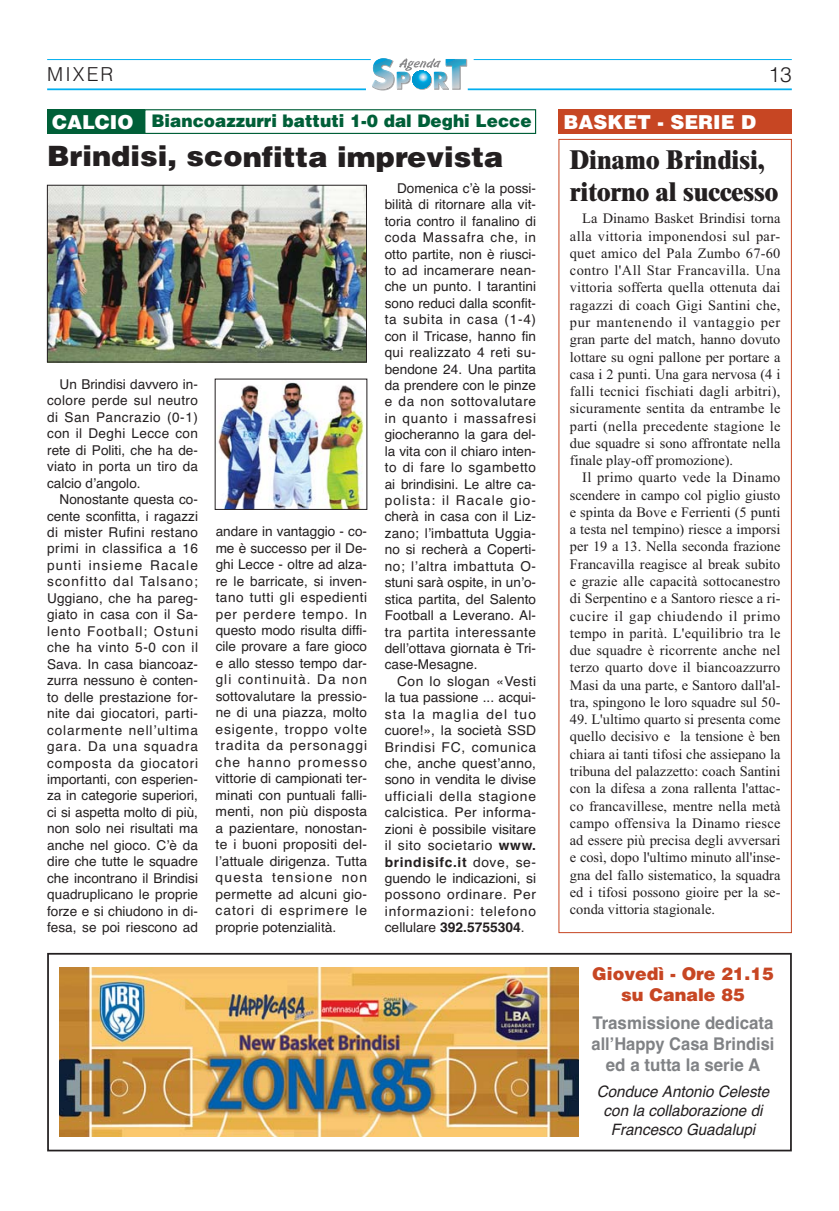
<style>
.page{position:relative;width:839px;height:1211px;background:#fff}
.page>*{position:absolute;margin:0;border:0;box-sizing:border-box;transform-origin:0 0}
.t1{font:900 28px "Helvetica";color:#231f20}
.t2{font:800 26.25px/31.5px "Times";color:#231f20;scale:.95 1}
.t3{font:300 21px "Helvetica";color:#231f20}
.t4{font:900 19.25px "Helvetica";color:#fff}
.t5{font:300 19.25px "Helvetica";letter-spacing:.11em;color:#231f20}
.t6{font:700 17.5px/21px "Helvetica";color:#808285;text-align:center}
.t7{font:900 17.5px/21px "Helvetica";color:#c74623;text-align:center}
.t8{font:900 17.32px "Helvetica";color:#005f38}
.t9{font:italic 15.75px/18.9px "Helvetica";color:#231f20;text-align:center}
.t10{font:14.35px/17.3px "Times New Roman";color:#231f20;text-align:justify}
.t11{font:13.65px/16.4px "Helvetica";color:#231f20;text-align:justify}
.s1{font-weight:700}
</style>
<div class="page">
<hr style="left:467px;top:88px;width:324px;height:2px;background:#00aeef">
<hr style="left:47px;top:88px;width:319px;height:2px;background:#00aeef">
<hr style="left:473px;top:59px;width:318px;height:1px;background:#00aeef">
<hr style="left:47px;top:59px;width:323px;height:1px;background:#00aeef">
<svg style="left:372px;top:58px;width:95px;height:32px"></svg>
<img style="left:49px;top:187px;width:315px;height:173px">
<div style="left:47px;top:185px;width:319px;height:177px;border:1px solid #231f20"></div>
<img style="left:218px;top:382px;width:146px;height:125px">
<div style="left:144px;top:109px;width:392px;height:25px;border:1px solid #005f38"></div>
<div style="left:47px;top:109px;width:98px;height:25px;background:#005f38"></div>
<div style="left:558px;top:109px;width:233px;height:25px;background:#c74623"></div>
<div style="left:47px;top:952px;width:744px;height:199px;border:2px solid #231f20"></div>
<img style="left:60px;top:967px;width:518px;height:169px">
<h3 class="t5" style="left:47px;top:67px;width:68px">MIXER</h3>
<h3 class="t3" style="left:768px;top:66px;width:25px">13</h3>
<p class="t8" style="left:151px;top:115px;width:382px">Biancoazzurri battuti 1-0 dal Deghi Lecce</p>
<h1 class="t1" style="left:47px;top:146px;width:457px">Brindisi, sconfitta imprevista</h1>
<h3 class="t4" style="left:52px;top:115px;width:83px">CALCIO</h3>
<h3 class="t4" style="left:563px;top:115px;width:194px">BASKET - SERIE D</h3>
<h2 class="t2" style="left:569px;top:146px;width:221px">Dinamo Brindisi, ritorno al successo</h2>
<p class="t10" style="left:569px;top:211px;width:212px;text-indent:12px">La Dinamo Basket Brindisi torna alla vittoria imponendosi sul par&shy;quet amico del Pala Zumbo 67-60 contro l'All Star Francavilla. Una vittoria sofferta quella ottenuta dai ragazzi di coach Gigi Santini che, pur mantenendo il vantaggio per gran parte del match, hanno dovuto lottare su ogni pallone per portare a casa i 2 punti. Una gara nervosa (4 i falli tecnici fischiati dagli arbitri), sicuramente sentita da entrambe le parti (nella precedente stagione le due squadre si sono affrontate nella finale play-off promozione).</p>
<p class="t10" style="left:569px;top:470px;width:212px;text-indent:12px">Il primo quarto vede la Dinamo scendere in campo col piglio giusto e spinta da Bove e Ferrienti (5 punti a testa nel tempino) riesce a imporsi per 19 a 13. Nella seconda frazione Francavilla reagisce al break subito e grazie alle capacità sottocanestro di Serpentino e a Santoro riesce a ri&shy;cucire il gap chiudendo il primo tempo in parità. L'equilibrio tra le due squadre è ricorrente anche nel terzo quarto dove il biancoazzurro Masi da una parte, e Santoro dall'al&shy;tra, spingono le loro squadre sul 50-</p>
<p class="t10" style="left:569px;top:712px;width:212px">49. L'ultimo quarto si presenta come quello decisivo e la tensione è ben chiara ai tanti tifosi che assiepano la tribuna del palazzetto: coach Santini con la difesa a zona rallenta l'attac&shy;co francavillese, mentre nella metà campo offensiva la Dinamo riesce ad essere più precisa degli avversari e così, dopo l'ultimo minuto all'inse&shy;gna del fallo sistematico, la squadra ed i tifosi possono gioire per la se&shy;conda vittoria stagionale.</p>
<p class="t11" style="left:384px;top:181px;width:153px;text-indent:12px">Domenica cʼè la possi&shy;bilità di ritornare alla vit&shy;toria contro il fanalino di coda Massafra che, in otto partite, non è riusci&shy;to ad incamerare nean&shy;che un punto. I tarantini sono reduci dalla sconfit&shy;ta subita in casa (1-4) con il Tricase, hanno fin qui realizzato 4 reti su&shy;bendone 24. Una partita da prendere con le pinze e da non sottovalutare in quanto i massafresi giocheranno la gara del&shy;la vita con il chiaro inten&shy;to di fare lo sgambetto ai brindisini. Le altre ca&shy;polista: il Racale gio&shy;cherà in casa con il Liz&shy;zano; lʼimbattuta Uggia&shy;no si recherà a Coperti&shy;no; lʼaltra imbattuta O&shy;stuni sarà ospite, in unʼo&shy;stica partita, del Salento Football a Leverano. Al&shy;tra partita interessante dellʼottava giornata è Tri&shy;case-Mesagne.</p>
<p class="t11" style="left:384px;top:674px;width:153px;text-indent:12px">Con lo slogan «Vesti la tua passione ... acqui&shy;sta la maglia del tuo cuore!», la società SSD Brindisi FC, comunica che, anche questʼanno, sono in vendita le divise ufficiali della stagione calcistica. Per informa&shy;zioni è possibile visitare il sito societario <span class="s1">www. brindisifc.it</span> dove, se&shy;guendo le indicazioni, si possono ordinare. Per informazioni: telefono cellulare <span class="s1">392.5755304</span>.</p>
<p class="t11" style="left:47px;top:377px;width:152px;text-indent:12px">Un Brindisi davvero in&shy;colore perde sul neutro di San Pancrazio (0-1) con il Deghi Lecce con rete di Politi, che ha de&shy;viato in porta un tiro da calcio dʼangolo.</p>
<p class="t11" style="left:47px;top:492px;width:152px;text-indent:12px">Nonostante questa co&shy;cente sconfitta, i ragazzi di mister Rufini restano primi in classifica a 16 punti insieme Racale sconfitto dal Talsano; Uggiano, che ha pareg&shy;giato in casa con il Sa&shy;lento Football; Ostuni che ha vinto 5-0 con il Sava. In casa biancoaz&shy;zurra nessuno è conten&shy;to delle prestazione for&shy;nite dai giocatori, parti&shy;colarmente nellʼultima gara. Da una squadra composta da giocatori importanti, con esperien&shy;za in categorie superiori, ci si aspetta molto di più, non solo nei risultati ma anche nel gioco. Cʼè da dire che tutte le squadre che incontrano il Brindisi quadruplicano le proprie forze e si chiudono in di&shy;fesa, se poi riescono ad</p>
<p class="t11" style="left:215px;top:524px;width:153px">andare in vantaggio - co&shy;me è successo per il De&shy;ghi Lecce - oltre ad alza&shy;re le barricate, si inven&shy;tano tutti gli espedienti per perdere tempo. In questo modo risulta diffi&shy;cile provare a fare gioco e allo stesso tempo dar&shy;gli continuità. Da non sottovalutare la pressio&shy;ne di una piazza, molto esigente, troppo volte tradita da personaggi che hanno promesso vittorie di campionati ter&shy;minati con puntuali falli&shy;menti, non più disposta a pazientare, nonostan&shy;te i buoni propositi del&shy;lʼattuale dirigenza. Tutta questa tensione non permette ad alcuni gio&shy;catori di esprimere le proprie potenzialità.</p>
<p class="t7" style="left:592px;top:965px;width:183px">Giovedì - Ore 21.15 su Canale 85</p>
<p class="t6" style="left:591px;top:1014px;width:184px">Trasmissione dedicata all’Happy Casa Brindisi ed a tutta la serie A</p>
<p class="t9" style="left:596px;top:1083px;width:174px">Conduce Antonio Celeste con la collaborazione di<br>Francesco Guadalupi</p>
</div>
